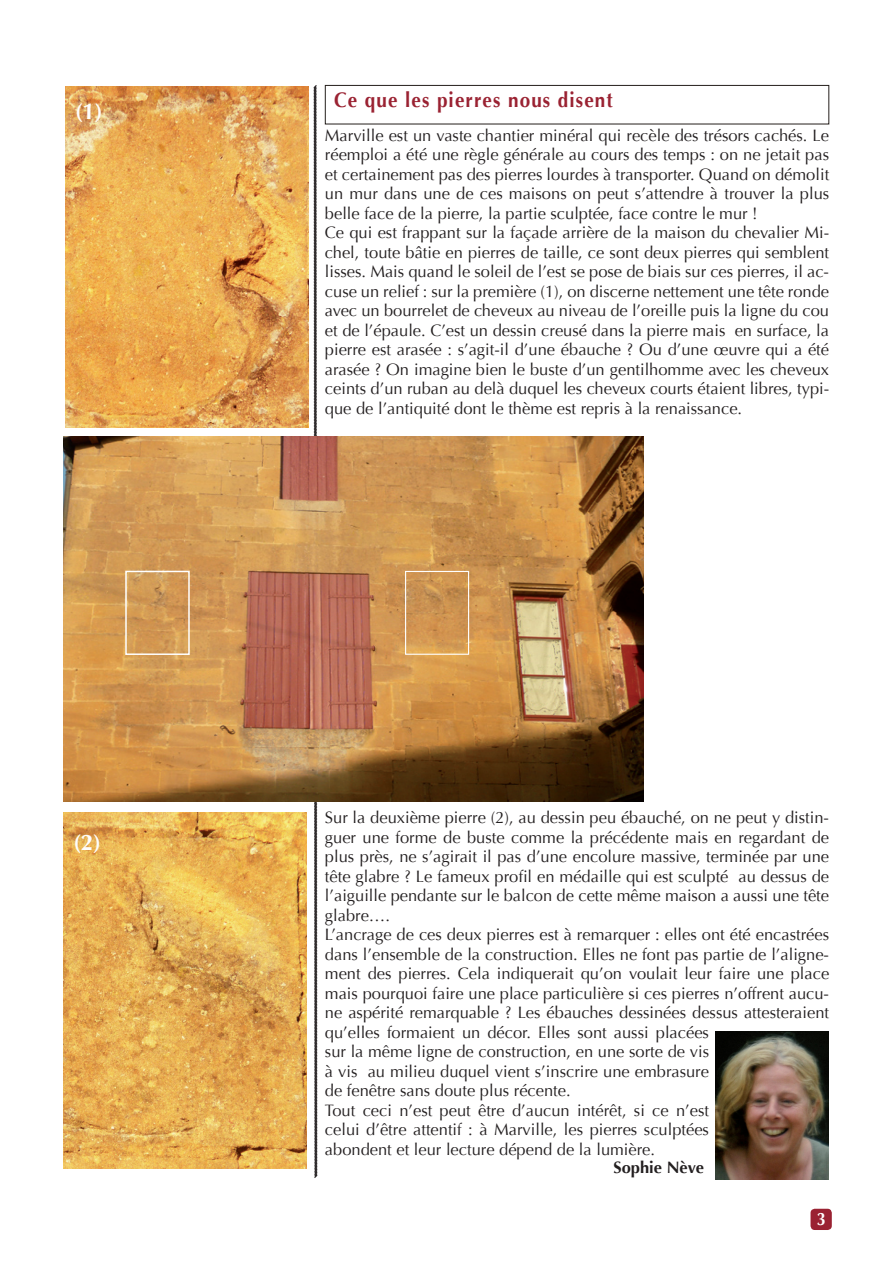
<style>
.page{position:relative;width:893px;height:1263px;background:#fff}
.page>*{position:absolute;margin:0;border:0;box-sizing:border-box;transform-origin:0 0}
.t1{font:700 22.5px "Optima";color:#fdfdfd}
.t2{font:700 21px "Optima";letter-spacing:.06em;color:#9a2232;scale:.9 1}
.t3{font:700 18px "Optima";color:#fff;scale:.9 1}
.t4{font:16.5px/19.5px "Optima";color:#231f20}
.t5{font:700 16.5px "Optima";color:#231f20}
</style>
<div class="page">
<svg style="left:313px;top:85px;width:5px;height:1093px"></svg>
<div style="left:325px;top:85px;width:504px;height:39px;border:1px solid #241e1b"></div>
<div style="left:810px;top:1209px;width:22px;height:21px;background:#9a2232;border-radius:4px"></div>
<img style="left:65px;top:86px;width:243px;height:341px">
<img style="left:64px;top:436px;width:579px;height:365px">
<img style="left:64px;top:812px;width:243px;height:356px">
<img style="left:715px;top:1031px;width:114px;height:148px">
<div style="left:125px;top:571px;width:65px;height:84px;border:2px solid #fff"></div>
<div style="left:405px;top:571px;width:64px;height:84px;border:1px solid #fff"></div>
<h1 class="t1" style="left:75px;top:98px;width:29px">(1)</h1>
<h1 class="t1" style="left:73px;top:829px;width:29px">(2)</h1>
<p class="t2" style="left:334px;top:88px;width:311px">Ce que les pierres nous disent</p>
<p class="t4" style="left:325px;top:125px;width:506px">Marville est un vaste chantier minéral qui recèle des trésors cachés. Le réemploi a été une règle générale au cours des temps : on ne jetait pas et certainement pas des pierres lourdes à transporter. Quand on démolit un mur dans une de ces maisons on peut s’attendre à trouver la plus belle face de la pierre, la partie sculptée, face contre le mur !<br>Ce qui est frappant sur la façade arrière de la maison du chevalier Mi&shy;chel, toute bâtie en pierres de taille, ce sont deux pierres qui semblent lisses. Mais quand le soleil de l’est se pose de biais sur ces pierres, il ac&shy;cuse un relief : sur la première (1), on discerne nettement une tête ronde avec un bourrelet de cheveux au niveau de l’oreille puis la ligne du cou et de l’épaule. C’est un dessin creusé dans la pierre mais en surface, la pierre est arasée : s’agit-il d’une ébauche ? Ou d’une œuvre qui a été arasée ? On imagine bien le buste d’un gentilhomme avec les cheveux ceints d’un ruban au delà duquel les cheveux courts étaient libres, typi&shy;que de l’antiquité dont le thème est repris à la renaissance.</p>
<p class="t4" style="left:325px;top:808px;width:506px">Sur la deuxième pierre (2), au dessin peu ébauché, on ne peut y distin&shy;guer une forme de buste comme la précédente mais en regardant de plus près, ne s’agirait il pas d’une encolure massive, terminée par une tête glabre ? Le fameux profil en médaille qui est sculpté au dessus de l’aiguille pendante sur le balcon de cette même maison a aussi une tête glabre….<br>L’ancrage de ces deux pierres est à remarquer : elles ont été encastrées dans l’ensemble de la construction. Elles ne font pas partie de l’aligne&shy;ment des pierres. Cela indiquerait qu’on voulait leur faire une place mais pourquoi faire une place particulière si ces pierres n’offrent aucu&shy;ne aspérité remarquable ? Les ébauches dessinées dessus attesteraient qu’elles formaient un décor. Elles sont aussi placées<br>sur la même ligne de construction, en une sorte de vis<br>à vis au milieu duquel vient s’inscrire une embrasure<br>de fenêtre sans doute plus récente.<br>Tout ceci n’est peut être d’aucun intérêt, si ce n’est<br>celui d’être attentif : à Marville, les pierres sculptées<br>abondent et leur lecture dépend de la lumière.</p>
<p class="t5" style="left:613px;top:1158px;width:92px">Sophie Nève</p>
<p class="t3" style="left:817px;top:1209px;width:12px">3</p>
</div>
